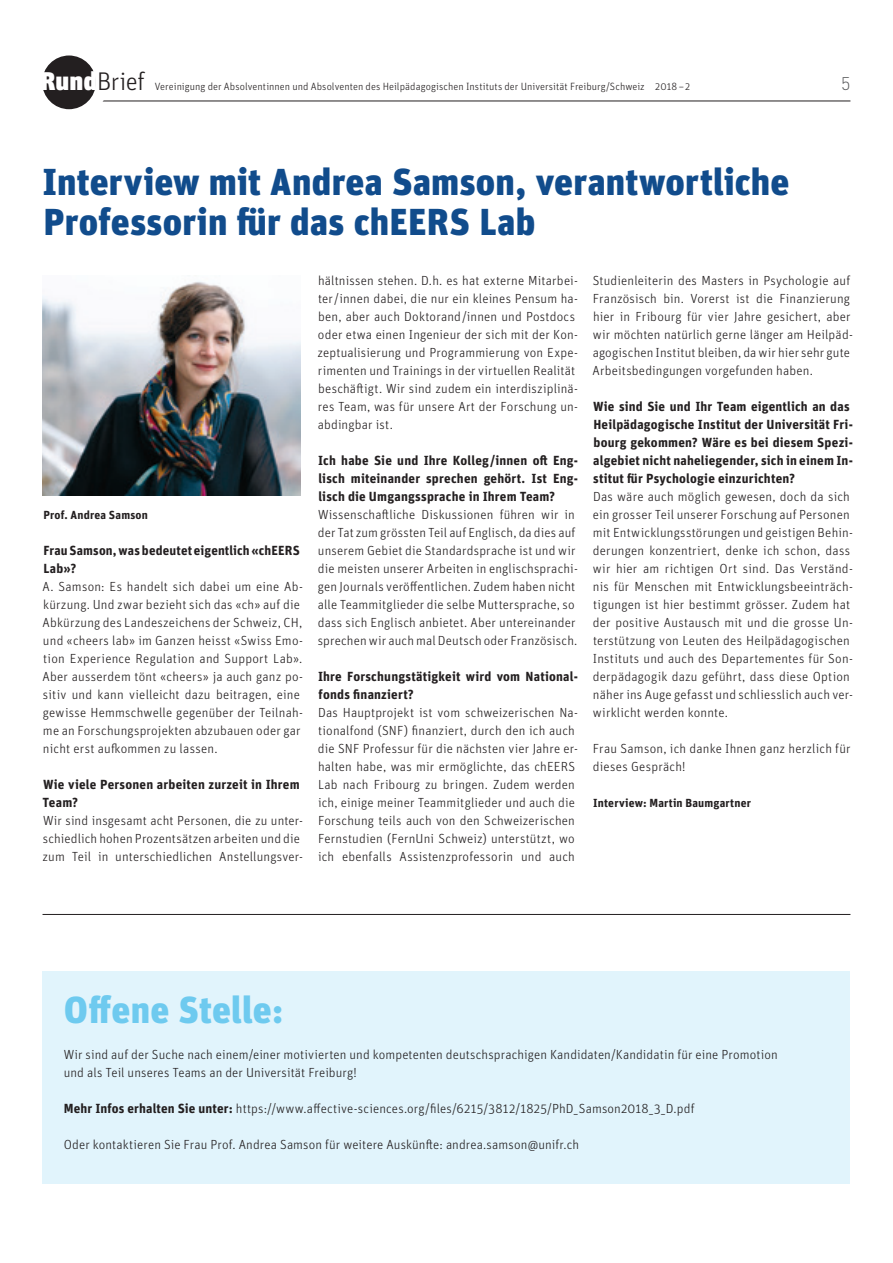
<style>
.page{position:relative;width:893px;height:1263px;background:#fff}
.page>*{position:absolute;margin:0;border:0;box-sizing:border-box;transform-origin:0 0}
.t1{font:900 37.5px/40.5px "Unit OT";letter-spacing:.005em;color:#114c8c}
.t2{font:900 37.5px "Unit OT";letter-spacing:.005em;color:#6ecaef}
.t3{font:300 25.5px "Unit OT";letter-spacing:-.015em;color:#231f20}
.t4{font:300 18px "DINOT";color:#57585a}
.t5{font:300 13.2px/18px "Unit OT";letter-spacing:.015em;color:#231f20}
.t6{font:700 13.2px/18px "Unit OT";letter-spacing:.015em;color:#231f20}
.t7{font:700 11.7px "Unit OT";letter-spacing:.015em;color:#231f20}
.t8{font:300 10.5px "Unit OT";letter-spacing:.005em;color:#231f20}
.s1{font-weight:900;color:#fff}
.s2{font-weight:700}
</style>
<div class="page">
<hr style="left:99px;top:101px;width:751px;height:1px;background:#231f20">
<svg style="left:36px;top:49px;width:66px;height:66px;background:#454243"></svg>
<div style="left:30px;top:43px;width:78px;height:78px;border:12px solid #fff;border-radius:50%"></div>
<div style="left:43px;top:972px;width:807px;height:212px;background:#e1f4fc"></div>
<hr style="left:43px;top:914px;width:807px;height:1px;background:#231f20">
<img style="left:43px;top:281px;width:257px;height:214px">
<h2 class="t3" style="left:40px;top:66px;width:106px"><span class="s1">Rund</span>Brief</h2>
<p class="t8" style="left:155px;top:80px;width:537px">Vereinigung der Absolventinnen und Absolventen des Heilpädagogischen Instituts der Universität Freiburg/Schweiz 2018–2</p>
<h3 class="t4" style="left:841px;top:71px;width:11px">5</h3>
<h1 class="t1" style="left:43px;top:161px;width:749px">Interview mit Andrea Samson, verantwortliche<br>Professorin für das chEERS Lab</h1>
<p class="t7" style="left:43px;top:507px;width:106px">Prof. Andrea Samson</p>
<p class="t6" style="left:43px;top:541px;width:258px">Frau Samson, was bedeutet eigentlich «chEERS<br>Lab»?</p>
<p class="t5" style="left:42px;top:577px;width:262px">A. Samson: Es handelt sich dabei um eine Ab&shy;kürzung. Und zwar bezieht sich das «ch» auf die Abkürzung des Landeszeichens der Schweiz, CH, und «cheers lab» im Ganzen heisst «Swiss Emo&shy;tion Experience Regulation and Support Lab».<br>Aber ausserdem tönt «cheers» ja auch ganz po&shy;sitiv und kann vielleicht dazu beitragen, eine gewisse Hemmschwelle gegenüber der Teilnah&shy;me an Forschungsprojekten abzubauen oder gar nicht erst aufkommen zu lassen.</p>
<p class="t6" style="left:43px;top:775px;width:259px">Wie viele Personen arbeiten zurzeit in Ihrem<br>Team?</p>
<p class="t5" style="left:43px;top:811px;width:262px">Wir sind insgesamt acht Personen, die zu unter&shy;schiedlich hohen Prozentsätzen arbeiten und die zum Teil in unterschiedlichen Anstellungsver-</p>
<p class="t5" style="left:318px;top:271px;width:262px">hältnissen stehen. D.h. es hat externe Mitarbei&shy;ter/innen dabei, die nur ein kleines Pensum ha&shy;ben, aber auch Doktorand/innen und Postdocs oder etwa einen Ingenieur der sich mit der Kon&shy;zeptualisierung und Programmierung von Expe&shy;rimenten und Trainings in der virtuellen Realität beschäftigt. Wir sind zudem ein interdisziplinä&shy;res Team, was für unsere Art der Forschung un&shy;abdingbar ist.</p>
<p class="t6" style="left:318px;top:451px;width:261px;text-align:justify">Ich habe Sie und Ihre Kolleg/innen oft Eng&shy;lisch miteinander sprechen gehört. Ist Eng&shy;lisch die Umgangssprache in Ihrem Team?</p>
<p class="t5" style="left:318px;top:505px;width:262px">Wissenschaftliche Diskussionen führen wir in der Tat zum grössten Teil auf Englisch, da dies auf unserem Gebiet die Standardsprache ist und wir die meisten unserer Arbeiten in englischsprachi&shy;gen Journals veröffentlichen. Zudem haben nicht alle Teammitglieder die selbe Muttersprache, so dass sich Englisch anbietet. Aber untereinander sprechen wir auch mal Deutsch oder Französisch.</p>
<p class="t6" style="left:318px;top:667px;width:261px">Ihre Forschungstätigkeit wird vom National&shy;fonds finanziert?</p>
<p class="t5" style="left:318px;top:703px;width:262px">Das Hauptprojekt ist vom schweizerischen Na&shy;tionalfond (SNF) finanziert, durch den ich auch die SNF Professur für die nächsten vier Jahre er&shy;halten habe, was mir ermöglichte, das chEERS Lab nach Fribourg zu bringen. Zudem werden ich, einige meiner Teammitglieder und auch die Forschung teils auch von den Schweizerischen Fernstudien (FernUni Schweiz) unterstützt, wo ich ebenfalls Assistenzprofessorin und auch</p>
<p class="t5" style="left:592px;top:271px;width:262px">Studienleiterin des Masters in Psychologie auf Französisch bin. Vorerst ist die Finanzierung hier in Fribourg für vier Jahre gesichert, aber wir möchten natürlich gerne länger am Heilpäd&shy;agogischen Institut bleiben, da wir hier sehr gute Arbeitsbedingungen vorgefunden haben.</p>
<p class="t6" style="left:593px;top:397px;width:261px">Wie sind Sie und Ihr Team eigentlich an das Heilpädagogische Institut der Universität Fri&shy;bourg gekommen? Wäre es bei diesem Spezi&shy;algebiet nicht naheliegender, sich in einem In&shy;stitut für Psychologie einzurichten?</p>
<p class="t5" style="left:593px;top:487px;width:262px">Das wäre auch möglich gewesen, doch da sich ein grosser Teil unserer Forschung auf Personen mit Entwicklungsstörungen und geistigen Behin&shy;derungen konzentriert, denke ich schon, dass wir hier am richtigen Ort sind. Das Verständ&shy;nis für Menschen mit Entwicklungsbeeinträch&shy;tigungen ist hier bestimmt grösser. Zudem hat der positive Austausch mit und die grosse Un&shy;terstützung von Leuten des Heilpädagogischen Instituts und auch des Departementes für Son&shy;derpädagogik dazu geführt, dass diese Option näher ins Auge gefasst und schliesslich auch ver&shy;wirklicht werden konnte.</p>
<p class="t5" style="left:593px;top:739px;width:259px">Frau Samson, ich danke Ihnen ganz herzlich für dieses Gespräch!</p>
<p class="t7" style="left:593px;top:795px;width:159px">Interview: Martin Baumgartner</p>
<h1 class="t2" style="left:64px;top:985px;width:222px">Offene Stelle:</h1>
<p class="t5" style="left:64px;top:1045px;width:715px">Wir sind auf der Suche nach einem/einer motivierten und kompetenten deutschsprachigen Kandidaten/Kandidatin für eine Promotion und als Teil unseres Teams an der Universität Freiburg!</p>
<p class="t5" style="left:64px;top:1099px;width:632px"><span class="s2">Mehr Infos erhalten Sie unter:</span> https://www.affective-sciences.org/files/6215/3812/1825/PhD_Samson2018_3_D.pdf</p>
<p class="t5" style="left:64px;top:1135px;width:517px">Oder kontaktieren Sie Frau Prof. Andrea Samson für weitere Auskünfte: andrea.samson@unifr.ch</p>
</div>
